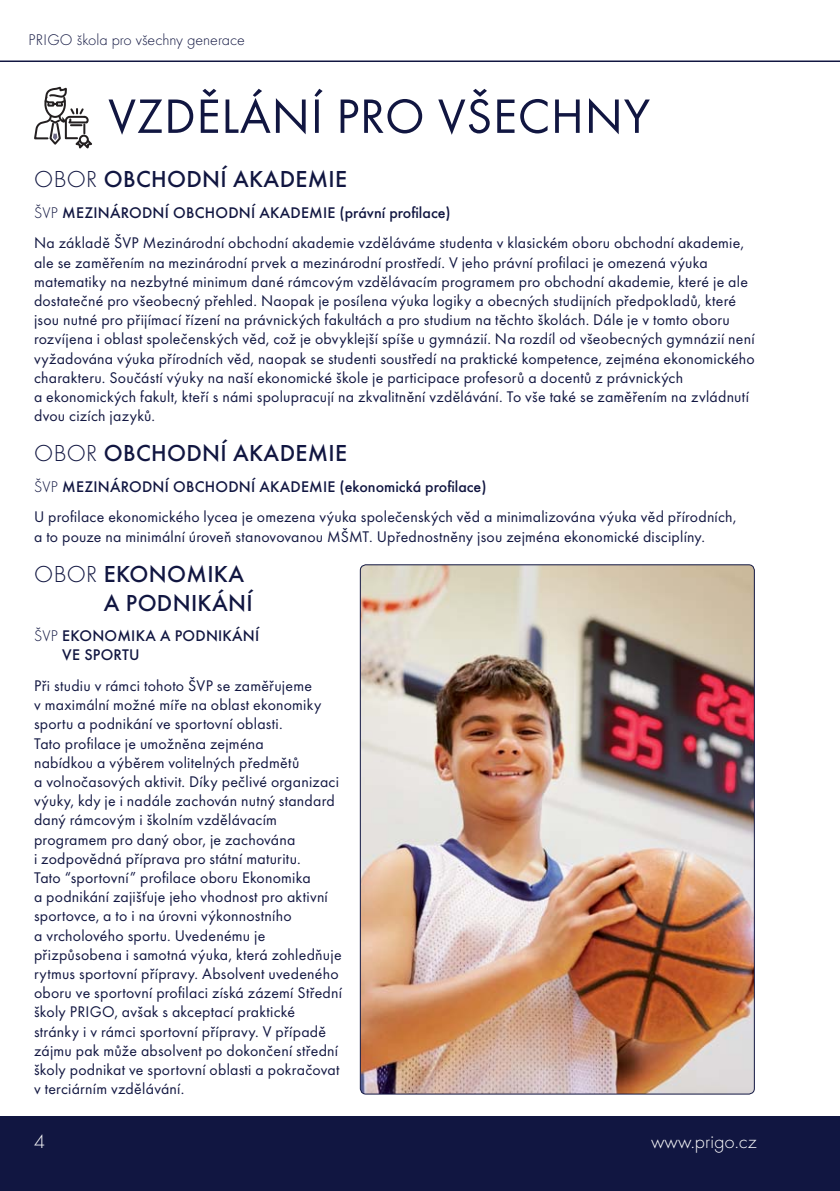
<style>
.page{position:relative;width:840px;height:1191px;background:#fff}
.page>*{position:absolute;margin:0;border:0;box-sizing:border-box;transform-origin:0 0}
.t1{font:50px "Futura TOT";letter-spacing:.015em;color:#111641}
.t2{font:500 24px/28.8px "Futura TOT";letter-spacing:.015em;color:#111641}
.t3{font:20px "Futura TOT Ligh";color:#fff}
.t4{font:16px/19.2px "Futura TOT";letter-spacing:.015em;color:#111641}
.t5{font:500 16px/19.2px "Futura TOT";letter-spacing:.015em;color:#111641}
.t6{font:16px "Futura TOT Ligh";color:#111641}
.s1{font-family:"Futura TOT Ligh";font-weight:400}
.s2{font-family:"Futura TOT Ligh"}
.s3{font-weight:500}
</style>
<div class="page">
<div style="left:0;top:1116px;width:839px;height:75px;background:#111641"></div>
<hr style="left:0;top:60px;width:839px;height:2px;background:#111641">
<svg style="left:34px;top:86px;width:58px;height:63px"></svg>
<img style="left:360px;top:565px;width:394px;height:528px;border-radius:6px">
<p class="t6" style="left:28px;top:32px;width:218px">PRIGO škola pro všechny generace</p>
<h1 class="t1" style="left:108px;top:93px;width:543px">VZDĚLÁNÍ PRO VŠECHNY</h1>
<h2 class="t2" style="left:34px;top:166px;width:314px"><span class="s1">OBOR</span> OBCHODNÍ AKADEMIE</h2>
<p class="t4" style="left:34px;top:198px;width:711px;line-height:30.6px"><span class="s2">ŠVP</span> <span class="s3">MEZINÁRODNÍ OBCHODNÍ AKADEMIE (právní profilace)<br></span>Na základě ŠVP Mezinárodní obchodní akademie vzděláváme studenta v klasickém oboru obchodní akademie,</p>
<p class="t4" style="left:34px;top:253px;width:721px">ale se zaměřením na mezinárodní prvek a mezinárodní prostředí. V jeho právní profilaci je omezená výuka matematiky na nezbytné minimum dané rámcovým vzdělávacím programem pro obchodní akademie, které je ale dostatečné pro všeobecný přehled. Naopak je posílena výuka logiky a obecných studijních předpokladů, které jsou nutné pro přijímací řízení na právnických fakultách a pro studium na těchto školách. Dále je v tomto oboru rozvíjena i oblast společenských věd, což je obvyklejší spíše u gymnázií. Na rozdíl od všeobecných gymnázií není vyžadována výuka přírodních věd, naopak se studenti soustředí na praktické kompetence, zejména ekonomického charakteru. Součástí výuky na naší ekonomické škole je participace profesorů a docentů z právnických<br>a ekonomických fakult, kteří s námi spolupracují na zkvalitnění vzdělávání. To vše také se zaměřením na zvládnutí dvou cizích jazyků.</p>
<h2 class="t2" style="left:34px;top:440px;width:314px"><span class="s1">OBOR</span> OBCHODNÍ AKADEMIE</h2>
<p class="t4" style="left:34px;top:472px;width:703px;line-height:30.6px"><span class="s2">ŠVP</span> <span class="s3">MEZINÁRODNÍ OBCHODNÍ AKADEMIE (ekonomická profilace)<br></span>U profilace ekonomického lycea je omezena výuka společenských věd a minimalizována výuka věd přírodních,</p>
<p class="t4" style="left:34px;top:527px;width:672px">a to pouze na minimální úroveň stanovovanou MŠMT. Upřednostněny jsou zejména ekonomické disciplíny.</p>
<h2 class="t2" style="left:104px;top:561px;width:150px;text-indent:-70px"><span class="s1">OBOR</span> EKONOMIKA<br>A PODNIKÁNÍ</h2>
<p class="t5" style="left:62px;top:627px;width:198px;text-indent:-28px"><span class="s1">ŠVP</span> EKONOMIKA A PODNIKÁNÍ<br>VE SPORTU</p>
<p class="t4" style="left:34px;top:677px;width:309px">Při studiu v rámci tohoto ŠVP se zaměřujeme<br>v maximální možné míře na oblast ekonomiky sportu a podnikání ve sportovní oblasti.<br>Tato profilace je umožněna zejména<br>nabídkou a výběrem volitelných předmětů<br>a volnočasových aktivit. Díky pečlivé organizaci výuky, kdy je i nadále zachován nutný standard daný rámcovým i školním vzdělávacím programem pro daný obor, je zachována<br>i zodpovědná příprava pro státní maturitu.<br>Tato “sportovní” profilace oboru Ekonomika<br>a podnikání zajišťuje jeho vhodnost pro aktivní sportovce, a to i na úrovni výkonnostního<br>a vrcholového sportu. Uvedenému je přizpůsobena i samotná výuka, která zohledňuje rytmus sportovní přípravy. Absolvent uvedeného oboru ve sportovní profilaci získá zázemí Střední školy PRIGO, avšak s akceptací praktické stránky i v rámci sportovní přípravy. V případě zájmu pak může absolvent po dokončení střední školy podnikat ve sportovní oblasti a pokračovat v terciárním vzdělávání.</p>
<p class="t3" style="left:34px;top:1131px;width:12px">4</p>
<p class="t3" style="left:650px;top:1131px;width:107px">www.prigo.cz</p>
</div>
